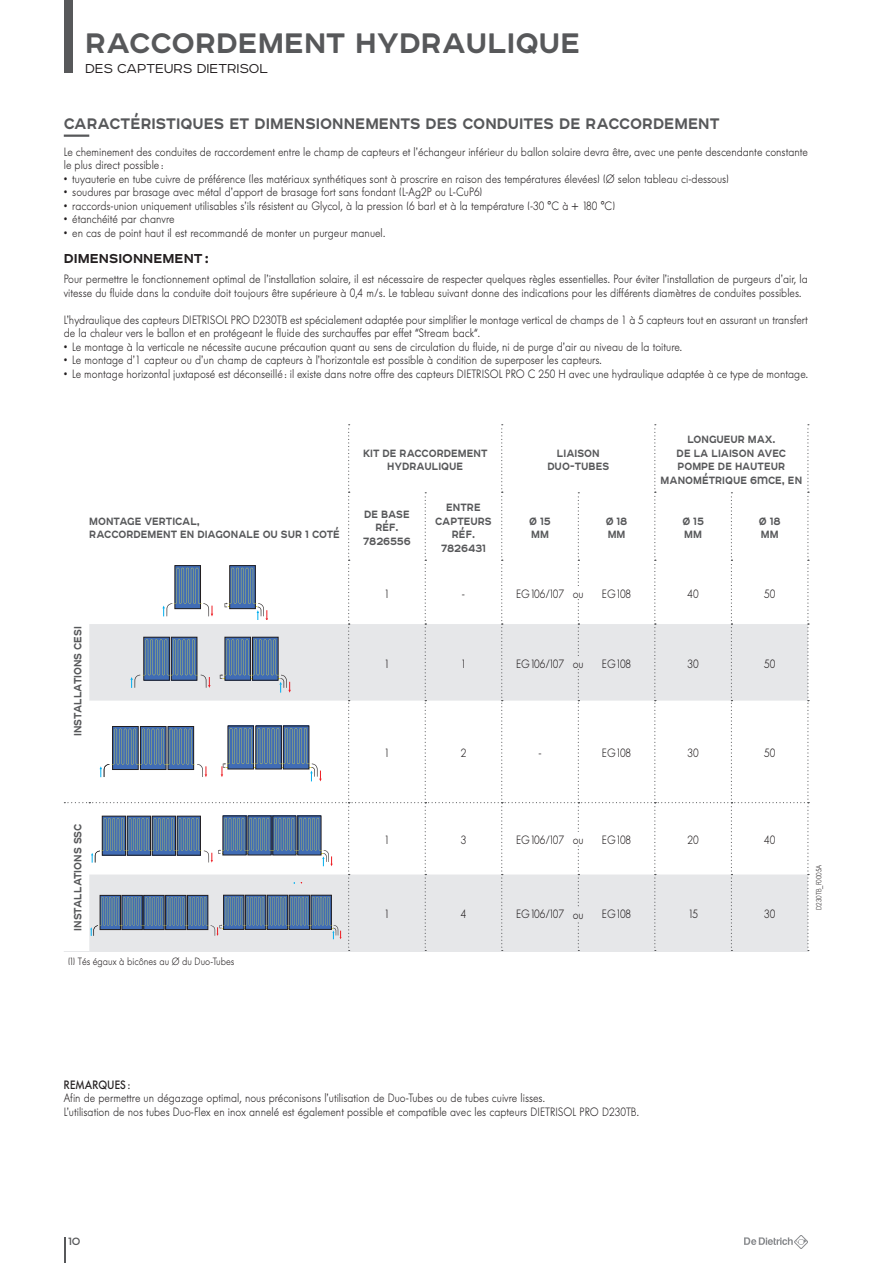
<style>
.page{position:relative;width:893px;height:1263px;background:#fff}
.page>*{position:absolute;margin:0;border:0;box-sizing:border-box;transform-origin:0 0}
.Titre_noir_haut_de_page_FT{font:700 36px "Affect";color:#57585a}
.Titre_gris_FT_1_colonne___filet{font:700 19.5px "Affect";color:#57585a;scale:.95 1}
.Sous_Titre_noir_haut_de_page_FT{font:300 16.5px "Affect";color:#231f20}
.Conditions_Dimensions{font:700 16.5px "Affect";color:#231f20}
.Titre_tableau_caracteristiques_Centré_FT{font:700 13.5px/13.5px "Affect";color:#57585a;text-align:center;scale:.9 1}
.Titre_tableau_caracteristiques_Gauche_FT{font:700 13.5px "Affect";color:#57585a;scale:.9 1}
.t1{font:13.5px "Affect";color:#57585a}
.Texte_courant_fer_gauche_justifié_FT{font:300 12px/13.5px "Futura BQ";color:#231f20;scale:.9 1}
.Texte_courant_fer_gauche_non_justifié_FT{font:300 12px "Futura BQ";color:#231f20;scale:.9 1}
.Texte_tableau_caracteristiques_Centré_FT{font:300 12px "Futura BQ";color:#231f20;scale:.9 1}
.Texte_courant_fer_gauche_justifié_FT-2{font:500 12px "Futura BQ";color:#231f20;scale:.9 1}
.Légendes_pieds_tableaux_C7_FT{font:300 10.5px "Futura BQ";color:#231f20;scale:.9 1}
.Reference_FT{font:300 7.5px "Futura BQ";color:#231f20;scale:.9 1}
</style>
<div class="page">
<div style="left:64px;top:0;width:8px;height:72px;background:#57585a"></div>
<svg style="left:64px;top:1237px;width:1px;height:26px"></svg>
<svg style="left:744px;top:1235px;width:64px;height:14px"></svg>
<hr style="left:64px;top:135px;width:25px;height:2px;background:#57585a">
<svg style="left:64px;top:424px;width:745px;height:528px"></svg>
<div style="left:572px;top:586px;width:13px;height:13px;background:#fff"></div>
<div style="left:572px;top:656px;width:13px;height:13px;background:#e6e7e9"></div>
<div style="left:572px;top:907px;width:13px;height:12px;background:#e6e7e9"></div>
<div style="left:572px;top:832px;width:13px;height:13px;background:#fff"></div>
<p class="Titre_noir_haut_de_page_FT" style="left:85px;top:17px;width:497px">RACCORDEMENT HYDRAULIQUE</p>
<p class="Sous_Titre_noir_haut_de_page_FT" style="left:85px;top:57px;width:185px">DES CAPTEURS DIETRISOL</p>
<p class="Titre_gris_FT_1_colonne___filet" style="left:64px;top:110px;width:692px">CARACTÉRISTIQUES ET DIMENSIONNEMENTS DES CONDUITES DE RACCORDEMENT</p>
<p class="Texte_courant_fer_gauche_justifié_FT" style="left:64px;top:145px;width:828px">Le cheminement des conduites de raccordement entre le champ de capteurs et l’échangeur inférieur du ballon solaire devra être, avec une pente descendante constante le plus direct possible :</p>
<p class="Texte_courant_fer_gauche_justifié_FT" style="left:64px;top:172px;width:741px">• tuyauterie en tube cuivre de préférence (les matériaux synthétiques sont à proscrire en raison des températures élevées) (Ø selon tableau ci-dessous)</p>
<p class="Texte_courant_fer_gauche_justifié_FT" style="left:64px;top:185px;width:467px">• soudures par brasage avec métal d’apport de brasage fort sans fondant (L-Ag2P ou L-CuP6)</p>
<p class="Texte_courant_fer_gauche_justifié_FT" style="left:64px;top:199px;width:614px">• raccords-union uniquement utilisables s’ils résistent au Glycol, à la pression (6 bar) et à la température (-30 °C à + 180 °C)</p>
<p class="Texte_courant_fer_gauche_justifié_FT" style="left:64px;top:212px;width:125px">• étanchéité par chanvre</p>
<p class="Texte_courant_fer_gauche_justifié_FT" style="left:64px;top:226px;width:359px">• en cas de point haut il est recommandé de monter un purgeur manuel.</p>
<p class="Texte_courant_fer_gauche_justifié_FT" style="left:64px;top:273px;width:828px">Pour permettre le fonctionnement optimal de l’installation solaire, il est nécessaire de respecter quelques règles essentielles. Pour éviter l’installation de purgeurs d’air, la vitesse du fluide dans la conduite doit toujours être supérieure à 0,4 m/s. Le tableau suivant donne des indications pour les différents diamètres de conduites possibles.</p>
<p class="Texte_courant_fer_gauche_justifié_FT" style="left:64px;top:313px;width:828px">L’hydraulique des capteurs DIETRISOL PRO D230TB est spécialement adaptée pour simplifier le montage vertical de champs de 1 à 5 capteurs tout en assurant un transfert de la chaleur vers le ballon et en protégeant le fluide des surchauffes par effet “Stream back“.</p>
<p class="Texte_courant_fer_gauche_justifié_FT" style="left:64px;top:340px;width:689px">• Le montage à la verticale ne nécessite aucune précaution quant au sens de circulation du fluide, ni de purge d’air au niveau de la toiture.</p>
<p class="Texte_courant_fer_gauche_justifié_FT" style="left:64px;top:354px;width:599px">• Le montage d’1 capteur ou d’un champ de capteurs à l’horizontale est possible à condition de superposer les capteurs.</p>
<p class="Texte_courant_fer_gauche_justifié_FT" style="left:64px;top:367px;width:828px">• Le montage horizontal juxtaposé est déconseillé: il existe dans notre offre des capteurs DIETRISOL PRO C 250 H avec une hydraulique adaptée à ce type de montage.</p>
<p class="Conditions_Dimensions" style="left:64px;top:247px;width:147px">DIMENSIONNEMENT:</p>
<p class="Titre_tableau_caracteristiques_Gauche_FT" style="left:89px;top:511px;width:124px">MONTAGE VERTICAL,</p>
<p class="Titre_tableau_caracteristiques_Gauche_FT" style="left:89px;top:525px;width:280px">RACCORDEMENT EN DIAGONALE OU SUR 1 COTÉ</p>
<p class="Titre_tableau_caracteristiques_Centré_FT" style="left:70px;top:736px;width:124px;rotate:-90deg">INSTALLATIONS CESI</p>
<p class="Titre_tableau_caracteristiques_Centré_FT" style="left:363px;top:445px;width:140px">KIT DE RACCORDEMENT<br>HYDRAULIQUE</p>
<p class="Titre_tableau_caracteristiques_Centré_FT" style="left:547px;top:445px;width:70px">LIAISON<br>DUO-TUBES</p>
<p class="Titre_tableau_caracteristiques_Centré_FT" style="left:364px;top:506px;width:52px">DE BASE</p>
<p class="Titre_tableau_caracteristiques_Centré_FT" style="left:375px;top:520px;width:27px">RÉF.</p>
<p class="Titre_tableau_caracteristiques_Centré_FT" style="left:363px;top:533px;width:54px">7826556</p>
<p class="Titre_tableau_caracteristiques_Centré_FT" style="left:435px;top:500px;width:64px">ENTRE<br>CAPTEURS</p>
<p class="Titre_tableau_caracteristiques_Centré_FT" style="left:452px;top:527px;width:27px">RÉF.</p>
<p class="Titre_tableau_caracteristiques_Centré_FT" style="left:441px;top:540px;width:51px">7826431</p>
<p class="Titre_tableau_caracteristiques_Centré_FT" style="left:529px;top:513px;width:25px">Ø 15</p>
<p class="Titre_tableau_caracteristiques_Centré_FT" style="left:531px;top:527px;width:21px">MM</p>
<p class="Titre_tableau_caracteristiques_Centré_FT" style="left:606px;top:513px;width:26px">Ø 18</p>
<p class="Titre_tableau_caracteristiques_Centré_FT" style="left:608px;top:527px;width:21px">MM</p>
<p class="Titre_tableau_caracteristiques_Centré_FT" style="left:661px;top:432px;width:159px">LONGUEUR MAX.<br>DE LA LIAISON AVEC<br>POMPE DE HAUTEUR<br>MANOMÉTRIQUE 6mCE, EN</p>
<p class="Titre_tableau_caracteristiques_Centré_FT" style="left:682px;top:513px;width:25px">Ø 15</p>
<p class="Titre_tableau_caracteristiques_Centré_FT" style="left:684px;top:527px;width:21px">MM</p>
<p class="Titre_tableau_caracteristiques_Centré_FT" style="left:759px;top:513px;width:26px">Ø 18</p>
<p class="Titre_tableau_caracteristiques_Centré_FT" style="left:761px;top:527px;width:21px">MM</p>
<p class="Texte_tableau_caracteristiques_Centré_FT" style="left:384px;top:587px;width:8px">1</p>
<p class="Texte_tableau_caracteristiques_Centré_FT" style="left:462px;top:587px;width:5px">-</p>
<p class="Texte_tableau_caracteristiques_Centré_FT" style="left:516px;top:587px;width:55px">EG106/107</p>
<p class="Texte_tableau_caracteristiques_Centré_FT" style="left:602px;top:587px;width:34px">EG108</p>
<p class="Texte_tableau_caracteristiques_Centré_FT" style="left:687px;top:587px;width:14px">40</p>
<p class="Texte_tableau_caracteristiques_Centré_FT" style="left:764px;top:587px;width:14px">50</p>
<p class="Texte_tableau_caracteristiques_Centré_FT" style="left:573px;top:587px;width:14px">ou</p>
<p class="Texte_tableau_caracteristiques_Centré_FT" style="left:384px;top:657px;width:8px">1</p>
<p class="Texte_tableau_caracteristiques_Centré_FT" style="left:461px;top:657px;width:8px">1</p>
<p class="Texte_tableau_caracteristiques_Centré_FT" style="left:516px;top:657px;width:55px">EG106/107</p>
<p class="Texte_tableau_caracteristiques_Centré_FT" style="left:602px;top:657px;width:34px">EG108</p>
<p class="Texte_tableau_caracteristiques_Centré_FT" style="left:687px;top:657px;width:14px">30</p>
<p class="Texte_tableau_caracteristiques_Centré_FT" style="left:764px;top:657px;width:14px">50</p>
<p class="Texte_tableau_caracteristiques_Centré_FT" style="left:573px;top:657px;width:14px">ou</p>
<p class="Texte_tableau_caracteristiques_Centré_FT" style="left:384px;top:746px;width:8px">1</p>
<p class="Texte_tableau_caracteristiques_Centré_FT" style="left:461px;top:746px;width:8px">2</p>
<p class="Texte_tableau_caracteristiques_Centré_FT" style="left:538px;top:746px;width:5px">-</p>
<p class="Texte_tableau_caracteristiques_Centré_FT" style="left:602px;top:746px;width:34px">EG108</p>
<p class="Texte_tableau_caracteristiques_Centré_FT" style="left:687px;top:746px;width:14px">30</p>
<p class="Texte_tableau_caracteristiques_Centré_FT" style="left:764px;top:746px;width:14px">50</p>
<p class="Titre_tableau_caracteristiques_Centré_FT" style="left:70px;top:931px;width:121px;rotate:-90deg">INSTALLATIONS SSC</p>
<p class="Légendes_pieds_tableaux_C7_FT" style="left:68px;top:955px;width:186px">(1) Tés égaux à bicônes au Ø du Duo-Tubes</p>
<p class="Texte_tableau_caracteristiques_Centré_FT" style="left:384px;top:833px;width:8px">1</p>
<p class="Texte_tableau_caracteristiques_Centré_FT" style="left:461px;top:833px;width:8px">3</p>
<p class="Texte_tableau_caracteristiques_Centré_FT" style="left:516px;top:833px;width:55px">EG106/107</p>
<p class="Texte_tableau_caracteristiques_Centré_FT" style="left:602px;top:833px;width:34px">EG108</p>
<p class="Texte_tableau_caracteristiques_Centré_FT" style="left:687px;top:833px;width:14px">20</p>
<p class="Texte_tableau_caracteristiques_Centré_FT" style="left:764px;top:833px;width:14px">40</p>
<p class="Texte_tableau_caracteristiques_Centré_FT" style="left:573px;top:833px;width:14px">ou</p>
<p class="Texte_tableau_caracteristiques_Centré_FT" style="left:384px;top:907px;width:8px">1</p>
<p class="Texte_tableau_caracteristiques_Centré_FT" style="left:461px;top:907px;width:8px">4</p>
<p class="Texte_tableau_caracteristiques_Centré_FT" style="left:516px;top:907px;width:55px">EG106/107</p>
<p class="Texte_tableau_caracteristiques_Centré_FT" style="left:602px;top:907px;width:34px">EG108</p>
<p class="Texte_tableau_caracteristiques_Centré_FT" style="left:688px;top:907px;width:12px">15</p>
<p class="Texte_tableau_caracteristiques_Centré_FT" style="left:764px;top:907px;width:14px">30</p>
<p class="Texte_tableau_caracteristiques_Centré_FT" style="left:573px;top:908px;width:14px">ou</p>
<p class="Reference_FT" style="left:815px;top:910px;width:52px;rotate:-90deg">D230TB_F0005A</p>
<p class="Texte_courant_fer_gauche_justifié_FT-2" style="left:64px;top:1077px;width:75px">REMARQUES:</p>
<p class="Texte_courant_fer_gauche_non_justifié_FT" style="left:64px;top:1091px;width:536px">Afin de permettre un dégazage optimal, nous préconisons l’utilisation de Duo-Tubes ou de tubes cuivre lisses.</p>
<p class="Texte_courant_fer_gauche_non_justifié_FT" style="left:64px;top:1104px;width:641px">L’utilisation de nos tubes Duo-Flex en inox annelé est également possible et compatible avec les capteurs DIETRISOL PRO D230TB.</p>
<p class="t1" style="left:68px;top:1231px;width:14px">10</p>
</div>
